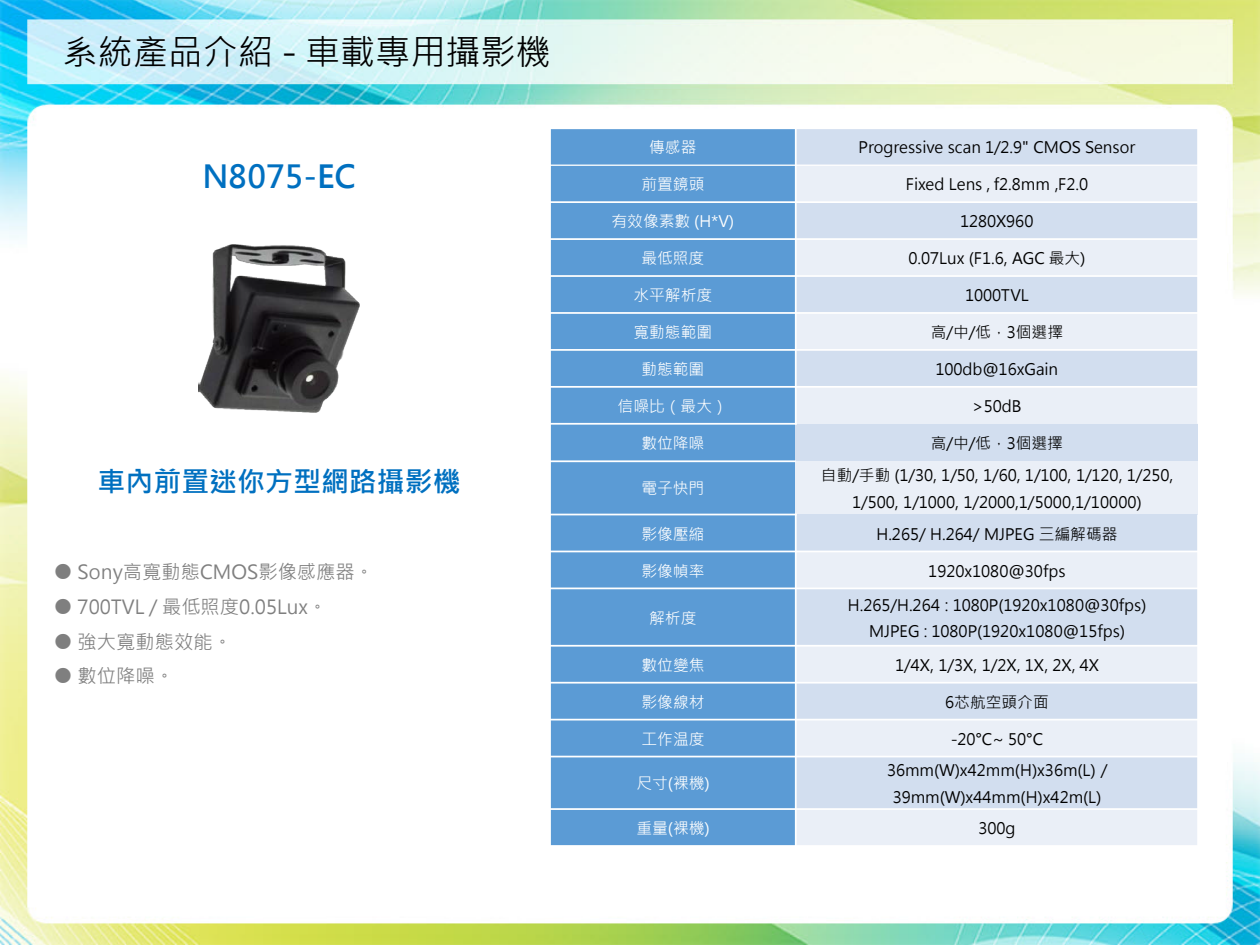
<style>
.page{position:relative;width:1260px;height:945px;background:#fff}
.page>*{position:absolute;margin:0;border:0;box-sizing:border-box;transform-origin:0 0}
.t1{font:35px "Microsoft Jheng Hei";color:#000}
.t2{font:700 31.5px "Microsoft Jheng Hei";color:#0070c0}
.t3{font:700 28px "Microsoft Jheng Hei";color:#0070c0}
.t4{font:19.25px "Microsoft Jheng Hei";color:#7f7f7f}
.t5{font:15.75px/26.2px "Microsoft Jheng Hei";letter-spacing:-.005em;color:#000;text-align:center}
.t6{font:15.75px "Microsoft Jheng Hei";color:#fff}
</style>
<div class="page">
<img style="left:0;top:0;width:1260px;height:945px">
<div style="left:550px;top:128px;width:246px;height:37px;background:#5b9bd5"></div>
<div style="left:796px;top:128px;width:402px;height:37px;background:#d2deef"></div>
<div style="left:550px;top:165px;width:246px;height:37px;background:#5b9bd5"></div>
<div style="left:796px;top:165px;width:402px;height:37px;background:#eaeff7"></div>
<div style="left:550px;top:202px;width:246px;height:37px;background:#5b9bd5"></div>
<div style="left:796px;top:202px;width:402px;height:37px;background:#d2deef"></div>
<div style="left:550px;top:239px;width:246px;height:37px;background:#5b9bd5"></div>
<div style="left:796px;top:239px;width:402px;height:37px;background:#eaeff7"></div>
<div style="left:550px;top:276px;width:246px;height:37px;background:#5b9bd5"></div>
<div style="left:796px;top:276px;width:402px;height:37px;background:#d2deef"></div>
<div style="left:550px;top:313px;width:246px;height:37px;background:#5b9bd5"></div>
<div style="left:796px;top:313px;width:402px;height:37px;background:#eaeff7"></div>
<div style="left:550px;top:350px;width:246px;height:37px;background:#5b9bd5"></div>
<div style="left:796px;top:350px;width:402px;height:37px;background:#d2deef"></div>
<div style="left:550px;top:387px;width:246px;height:37px;background:#5b9bd5"></div>
<div style="left:796px;top:387px;width:402px;height:37px;background:#eaeff7"></div>
<div style="left:550px;top:424px;width:246px;height:37px;background:#5b9bd5"></div>
<div style="left:796px;top:424px;width:402px;height:37px;background:#d2deef"></div>
<div style="left:550px;top:461px;width:246px;height:54px;background:#5b9bd5"></div>
<div style="left:796px;top:461px;width:402px;height:54px;background:#eaeff7"></div>
<div style="left:550px;top:515px;width:246px;height:36px;background:#5b9bd5"></div>
<div style="left:796px;top:515px;width:402px;height:36px;background:#d2deef"></div>
<div style="left:550px;top:551px;width:246px;height:37px;background:#5b9bd5"></div>
<div style="left:796px;top:551px;width:402px;height:37px;background:#eaeff7"></div>
<div style="left:550px;top:588px;width:246px;height:58px;background:#5b9bd5"></div>
<div style="left:796px;top:588px;width:402px;height:58px;background:#d2deef"></div>
<div style="left:550px;top:646px;width:246px;height:37px;background:#5b9bd5"></div>
<div style="left:796px;top:646px;width:402px;height:37px;background:#eaeff7"></div>
<div style="left:550px;top:683px;width:246px;height:37px;background:#5b9bd5"></div>
<div style="left:796px;top:683px;width:402px;height:37px;background:#d2deef"></div>
<div style="left:550px;top:720px;width:246px;height:37px;background:#5b9bd5"></div>
<div style="left:796px;top:720px;width:402px;height:37px;background:#eaeff7"></div>
<div style="left:550px;top:757px;width:246px;height:52px;background:#5b9bd5"></div>
<div style="left:796px;top:757px;width:402px;height:52px;background:#d2deef"></div>
<div style="left:550px;top:809px;width:246px;height:37px;background:#5b9bd5"></div>
<div style="left:796px;top:809px;width:402px;height:37px;background:#eaeff7"></div>
<hr style="left:795px;top:127px;width:2px;height:298px;background:#fff">
<hr style="left:795px;top:514px;width:2px;height:333px;background:#fff">
<hr style="left:549px;top:165px;width:650px;height:1px;background:#fff">
<hr style="left:549px;top:201px;width:650px;height:2px;background:#fff">
<hr style="left:549px;top:238px;width:650px;height:2px;background:#fff">
<hr style="left:549px;top:275px;width:650px;height:2px;background:#fff">
<hr style="left:549px;top:312px;width:650px;height:2px;background:#fff">
<hr style="left:549px;top:349px;width:650px;height:2px;background:#fff">
<hr style="left:549px;top:386px;width:650px;height:2px;background:#fff">
<hr style="left:549px;top:423px;width:248px;height:2px;background:#fff">
<hr style="left:549px;top:460px;width:247px;height:2px;background:#fff">
<hr style="left:549px;top:514px;width:248px;height:1px;background:#fff">
<hr style="left:549px;top:551px;width:650px;height:1px;background:#fff">
<hr style="left:549px;top:588px;width:650px;height:1px;background:#fff">
<hr style="left:549px;top:645px;width:650px;height:2px;background:#fff">
<hr style="left:549px;top:682px;width:650px;height:2px;background:#fff">
<hr style="left:549px;top:719px;width:650px;height:2px;background:#fff">
<hr style="left:549px;top:756px;width:650px;height:1px;background:#fff">
<hr style="left:549px;top:808px;width:650px;height:2px;background:#fff">
<hr style="left:549px;top:127px;width:2px;height:720px;background:#fff">
<hr style="left:1197px;top:127px;width:2px;height:297px;background:#fff">
<hr style="left:1197px;top:515px;width:2px;height:332px;background:#fff">
<hr style="left:549px;top:127px;width:650px;height:2px;background:#fff">
<hr style="left:549px;top:845px;width:650px;height:2px;background:#fff">
<img style="left:199px;top:244px;width:161px;height:169px">
<h1 class="t1" style="left:63px;top:31px;width:490px">系統產品介紹 - 車載專用攝影機</h1>
<h2 class="t2" style="left:203px;top:157px;width:154px">N8075-EC</h2>
<h3 class="t3" style="left:98px;top:464px;width:365px">車內前置迷你方型網路攝影機</h3>
<p class="t4" style="left:53px;top:560px;width:322px">● Sony高寬動態CMOS影像感應器。</p>
<p class="t4" style="left:53px;top:595px;width:275px">● 700TVL / 最低照度0.05Lux。</p>
<p class="t4" style="left:53px;top:630px;width:180px">● 強大寬動態效能。</p>
<p class="t4" style="left:53px;top:664px;width:122px">● 數位降噪。</p>
<p class="t6" style="left:649px;top:138px;width:49px">傳感器</p>
<p class="t5" style="left:859px;top:134px;width:278px">Progressive scan 1/2.9" CMOS Sensor</p>
<p class="t6" style="left:641px;top:175px;width:64px">前置鏡頭</p>
<p class="t5" style="left:906px;top:171px;width:184px">Fixed Lens , f2.8mm ,F2.0</p>
<p class="t6" style="left:612px;top:212px;width:124px">有效像素數 (H*V)</p>
<p class="t5" style="left:960px;top:208px;width:75px">1280X960</p>
<p class="t6" style="left:641px;top:248px;width:64px">最低照度</p>
<p class="t5" style="left:909px;top:245px;width:178px">0.07Lux (F1.6, AGC 最大)</p>
<p class="t6" style="left:633px;top:285px;width:80px">水平解析度</p>
<p class="t5" style="left:965px;top:282px;width:65px">1000TVL</p>
<p class="t6" style="left:633px;top:322px;width:80px">寬動態範圍</p>
<p class="t5" style="left:931px;top:319px;width:134px">高/中/低，3個選擇</p>
<p class="t6" style="left:641px;top:359px;width:64px">動態範圍</p>
<p class="t5" style="left:935px;top:356px;width:124px">100db@16xGain</p>
<p class="t6" style="left:618px;top:396px;width:112px">信噪比（最大）</p>
<p class="t5" style="left:972px;top:393px;width:51px">&gt;50dB</p>
<p class="t6" style="left:641px;top:433px;width:64px">數位降噪</p>
<p class="t5" style="left:931px;top:430px;width:134px">高/中/低，3個選擇</p>
<p class="t6" style="left:641px;top:479px;width:64px">電子快門</p>
<p class="t5" style="left:821px;top:462px;width:354px">自動/手動 (1/30, 1/50, 1/60, 1/100, 1/120, 1/250,<br>1/500, 1/1000, 1/2000,1/5000,1/10000)</p>
<p class="t6" style="left:641px;top:524px;width:64px">影像壓縮</p>
<p class="t5" style="left:876px;top:521px;width:243px">H.265/ H.264/ MJPEG 三編解碼器</p>
<p class="t6" style="left:641px;top:561px;width:64px">影像幀率</p>
<p class="t5" style="left:928px;top:558px;width:139px">1920x1080@30fps</p>
<p class="t6" style="left:649px;top:608px;width:49px">解析度</p>
<p class="t5" style="left:848px;top:592px;width:300px">H.265/H.264 : 1080P(1920x1080@30fps)<br>MJPEG : 1080P(1920x1080@15fps)</p>
<p class="t6" style="left:642px;top:655px;width:64px">數位變焦</p>
<p class="t5" style="left:895px;top:652px;width:205px">1/4X, 1/3X, 1/2X, 1X, 2X, 4X</p>
<p class="t6" style="left:642px;top:692px;width:64px">影像線材</p>
<p class="t5" style="left:945px;top:689px;width:105px">6芯航空頭介面</p>
<p class="t6" style="left:642px;top:729px;width:64px">工作温度</p>
<p class="t5" style="left:951px;top:726px;width:94px">-20°C~ 50°C</p>
<p class="t6" style="left:636px;top:774px;width:75px">尺寸(裸機)</p>
<p class="t5" style="left:887px;top:757px;width:222px">36mm(W)x42mm(H)x36m(L) /<br>39mm(W)x44mm(H)x42m(L)</p>
<p class="t6" style="left:636px;top:818px;width:75px">重量(裸機)</p>
<p class="t5" style="left:978px;top:815px;width:39px">300g</p>
</div>
